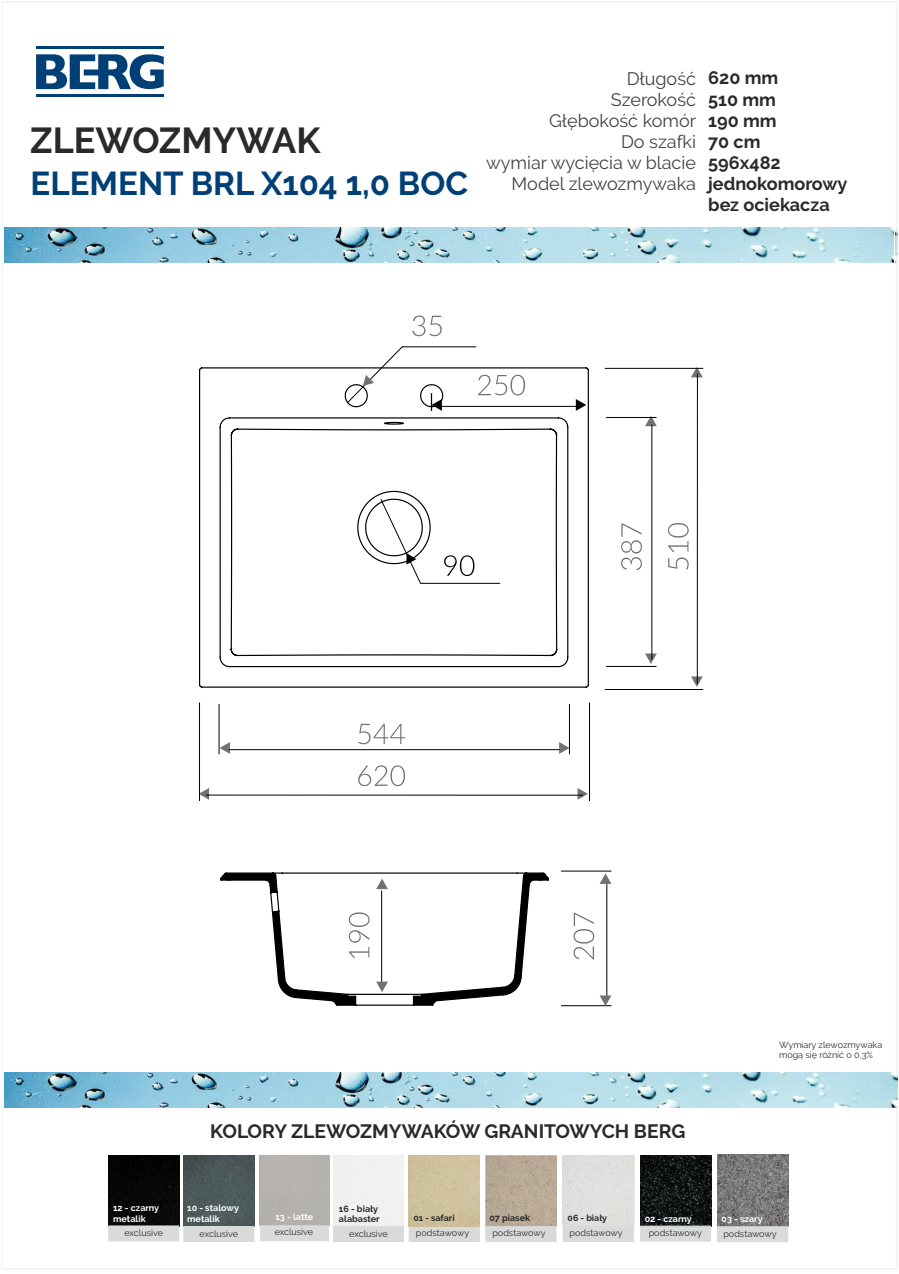
<style>
.page{position:relative;width:899px;height:1274px;background:#fff}
.page>*{position:absolute;margin:0;border:0;box-sizing:border-box;transform-origin:0 0}
.t1{font:700 36px "Raleway";color:#2b2a29}
.t2{font:700 33px "Raleway";color:#004076}
.t3{font:700 19.35px "Raleway";color:#2b2a29}
.t4{font:18px/21.1px "Raleway";color:#434242;text-align:right}
.t5{font:700 18px/21.1px "Raleway";color:#2b2a29}
.t6{font:9px/10.5px "Raleway";color:#2b2a29}
.t7{font:700 9px/10.5px "Raleway";color:#fefefe}
.t8{font:700 9px/10.5px "Raleway";color:#2b2a29}
.t9{font:700 8.85px "Raleway";color:#2b2a29}
</style>
<div class="page">
<svg style="left:36px;top:54px;width:128px;height:35px"></svg>
<hr style="left:36px;top:47px;width:128px;height:2px;background:#004076">
<hr style="left:36px;top:94px;width:128px;height:3px;background:#004076">
<img style="left:5px;top:227px;width:887px;height:36px">
<svg style="left:573px;top:913px;width:21px;height:46px"></svg>
<hr style="left:606px;top:877px;width:1px;height:123px;background:#000">
<hr style="left:561px;top:1005px;width:50px;height:1px;background:#000">
<hr style="left:561px;top:871px;width:50px;height:1px;background:#000">
<svg style="left:599px;top:995px;width:12px;height:11px"></svg>
<svg style="left:599px;top:873px;width:12px;height:11px"></svg>
<svg style="left:220px;top:872px;width:329px;height:134px"></svg>
<svg style="left:358px;top:724px;width:47px;height:20px"></svg>
<svg style="left:358px;top:765px;width:47px;height:21px"></svg>
<svg style="left:621px;top:523px;width:20px;height:47px"></svg>
<svg style="left:668px;top:523px;width:20px;height:47px"></svg>
<svg style="left:412px;top:315px;width:29px;height:21px"></svg>
<svg style="left:577px;top:788px;width:10px;height:12px"></svg>
<svg style="left:559px;top:742px;width:10px;height:12px"></svg>
<svg style="left:200px;top:788px;width:9px;height:12px"></svg>
<svg style="left:220px;top:742px;width:10px;height:12px"></svg>
<svg style="left:645px;top:653px;width:11px;height:11px"></svg>
<svg style="left:691px;top:676px;width:11px;height:11px"></svg>
<svg style="left:645px;top:416px;width:11px;height:10px"></svg>
<svg style="left:690px;top:367px;width:12px;height:10px"></svg>
<hr style="left:402px;top:346px;width:74px;height:1px;background:#000">
<svg style="left:383px;top:346px;width:20px;height:20px"></svg>
<hr style="left:569px;top:704px;width:1px;height:50px;background:#000">
<hr style="left:219px;top:704px;width:1px;height:50px;background:#000">
<hr style="left:229px;top:749px;width:330px;height:1px;background:#000">
<hr style="left:606px;top:417px;width:50px;height:1px;background:#000">
<hr style="left:606px;top:666px;width:50px;height:1px;background:#000">
<hr style="left:651px;top:424px;width:1px;height:235px;background:#000">
<hr style="left:589px;top:702px;width:1px;height:99px;background:#000">
<hr style="left:199px;top:702px;width:1px;height:99px;background:#000">
<hr style="left:206px;top:795px;width:377px;height:1px;background:#000">
<hr style="left:604px;top:368px;width:99px;height:1px;background:#000">
<hr style="left:604px;top:689px;width:99px;height:1px;background:#000">
<hr style="left:696px;top:373px;width:1px;height:311px;background:#000">
<svg style="left:199px;top:366px;width:390px;height:322px"></svg>
<img style="left:5px;top:1072px;width:891px;height:36px">
<img style="left:640px;top:1155px;width:71px;height:70px">
<div style="left:562px;top:1155px;width:72px;height:70px;background:#e1e0dd"></div>
<img style="left:485px;top:1155px;width:71px;height:70px">
<img style="left:717px;top:1155px;width:70px;height:70px">
<svg style="left:562px;top:1225px;width:226px;height:17px;background:#d6d7d7"></svg>
<div style="left:108px;top:1155px;width:71px;height:70px;background:#060706"></div>
<img style="left:183px;top:1155px;width:71px;height:70px">
<div style="left:408px;top:1155px;width:71px;height:70px;background:#cfc29e"></div>
<svg style="left:108px;top:1225px;width:448px;height:17px;background:#d8d9d8"></svg>
<h1 class="t1" style="left:30px;top:120px;width:292px">ZLEWOZMYWAK</h1>
<h2 class="t2" style="left:31px;top:164px;width:439px">ELEMENT BRL X104 1,0 BOC</h2>
<h3 class="t4" style="left:486px;top:68px;width:211px">Długość<br>Szerokość<br>Głębokość komór<br>Do szafki<br>wymiar wycięcia w blacie<br>Model zlewozmywaka</h3>
<h3 class="t5" style="left:708px;top:67px;width:141px">620 mm<br>510 mm<br>190 mm<br>70 cm<br>596x482 jednokomorowy bez ociekacza</h3>
<p class="t6" style="left:778px;top:1039px;width:105px">Wymiary zlewozmywaka mogą się różnić o 0,3%</p>
<h3 class="t3" style="left:210px;top:1120px;width:476px">KOLORY ZLEWOZMYWAKÓW GRANITOWYCH BERG</h3>
<p class="t7" style="left:113px;top:1203px;width:48px">12 - czarny metalik</p>
<p class="t6" style="left:124px;top:1228px;width:40px">exclusive</p>
<p class="t7" style="left:187px;top:1203px;width:53px">10 - stalowy metalik</p>
<p class="t6" style="left:199px;top:1228px;width:40px">exclusive</p>
<p class="t6" style="left:416px;top:1228px;width:55px">podstawowy</p>
<p class="t8" style="left:339px;top:1203px;width:42px">16 - biały alabaster</p>
<p class="t6" style="left:349px;top:1228px;width:40px">exclusive</p>
<p class="t7" style="left:275px;top:1212px;width:39px">13 - latte</p>
<p class="t9" style="left:413px;top:1213px;width:43px">01 - safari</p>
<p class="t6" style="left:274px;top:1226px;width:40px">exclusive</p>
<p class="t8" style="left:489px;top:1213px;width:42px">07 piasek</p>
<p class="t6" style="left:492px;top:1228px;width:55px">podstawowy</p>
<p class="t9" style="left:567px;top:1213px;width:41px">06 - biały</p>
<p class="t6" style="left:569px;top:1228px;width:55px">podstawowy</p>
<p class="t7" style="left:644px;top:1213px;width:49px">02 - czarny</p>
<p class="t6" style="left:648px;top:1228px;width:55px">podstawowy</p>
<p class="t7" style="left:721px;top:1213px;width:43px">03 - szary</p>
<p class="t6" style="left:723px;top:1228px;width:55px">podstawowy</p>
</div>
